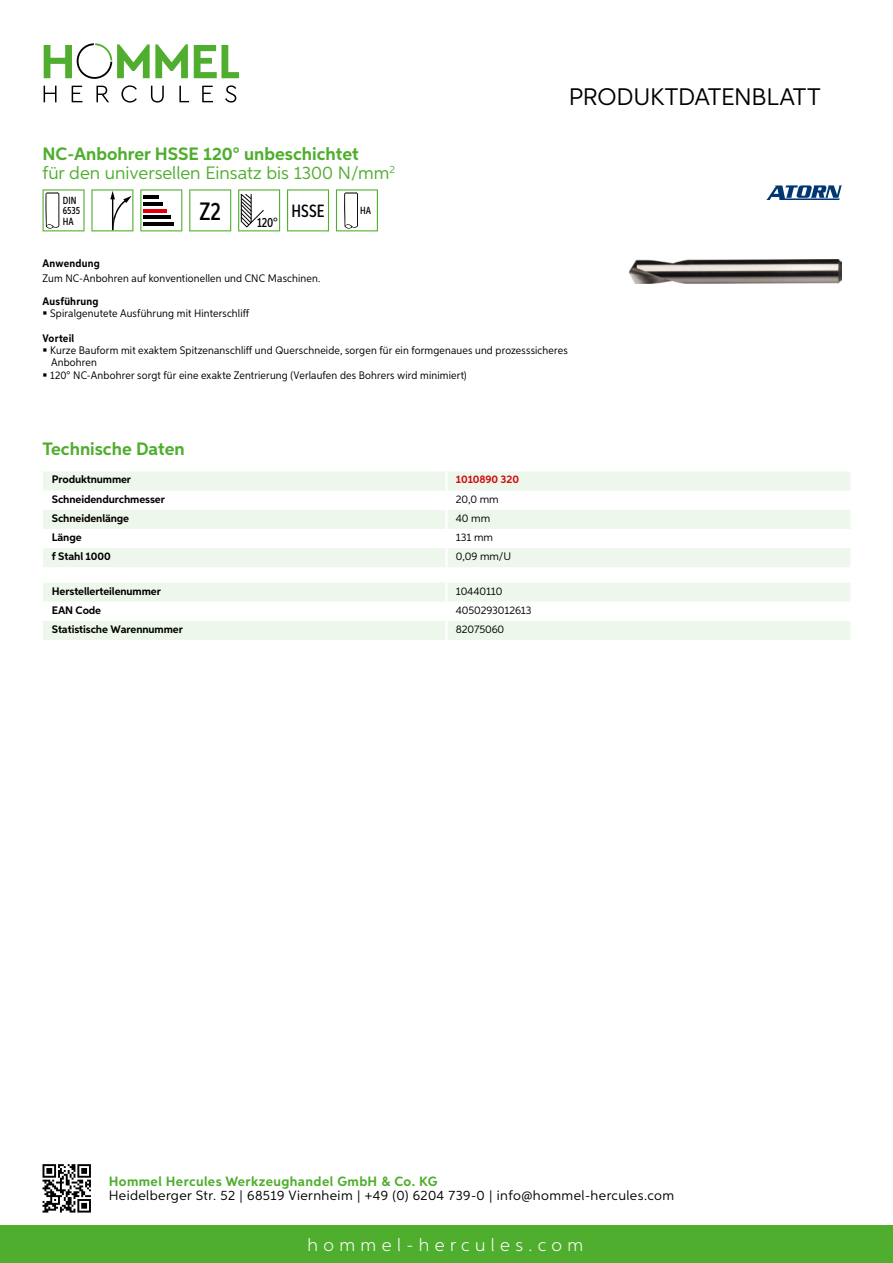
<style>
.page{position:relative;width:893px;height:1263px;background:#fff}
.page>*{position:absolute;margin:0;border:0;box-sizing:border-box;transform-origin:0 0}
.t1{font:500 25.2px "Aspira XX Nar";color:#000}
.t2{font:24px "Aspira";letter-spacing:-.01em;color:#000}
.t3{font:18px/19.8px "Aspira";color:#50ae2f}
.t4{font:300 18px "Aspira";letter-spacing:.3em;color:#fff}
.t5{font:700 18px "Aspira";color:#50ae2f}
.t6{font:500 17.85px "Aspira XX Nar";color:#000}
.t7{font:13.5px "Aspira";letter-spacing:.03em;color:#000}
.t8{font:700 13.5px "Aspira";letter-spacing:.03em;color:#50ae2f}
.t9{font:500 13.35px "Aspira XX Nar";color:#000}
.t10{font:10.95px/12.5px "Aspira Nar";letter-spacing:.015em;color:#000}
.t11{font:700 10.95px "Aspira";letter-spacing:-.01em;color:#000}
.t12{font:10.95px "Aspira";letter-spacing:-.01em;color:#000}
.t13{font:700 10.95px "Aspira Nar";letter-spacing:.02em;color:#000}
.t14{font:700 10.95px "Aspira";letter-spacing:-.01em;color:#cd1013}
.t15{font:500 10.35px/10.4px "Aspira XX Nar";color:#000}
.s1{font-weight:700}
</style>
<div class="page">
<div style="left:0;top:1226px;width:893px;height:37px;background:#50ae2f"></div>
<svg style="left:43px;top:1164px;width:48px;height:48px"></svg>
<svg style="left:194px;top:45px;width:45px;height:33px"></svg>
<svg style="left:44px;top:43px;width:144px;height:36px"></svg>
<svg style="left:44px;top:86px;width:13px;height:16px"></svg>
<svg style="left:72px;top:86px;width:10px;height:16px"></svg>
<svg style="left:96px;top:86px;width:13px;height:16px"></svg>
<svg style="left:121px;top:85px;width:16px;height:18px"></svg>
<svg style="left:151px;top:86px;width:13px;height:17px"></svg>
<svg style="left:179px;top:86px;width:10px;height:16px"></svg>
<svg style="left:202px;top:86px;width:11px;height:16px"></svg>
<svg style="left:225px;top:85px;width:11px;height:18px"></svg>
<div style="left:43px;top:472px;width:807px;height:95px;background:#eef7eb"></div>
<svg style="left:43px;top:491px;width:807px;height:57px"></svg>
<hr style="left:445px;top:471px;width:3px;height:20px;background:#fff">
<hr style="left:445px;top:491px;width:3px;height:19px;background:#fff">
<hr style="left:445px;top:510px;width:3px;height:19px;background:#fff">
<hr style="left:445px;top:529px;width:3px;height:19px;background:#fff">
<hr style="left:445px;top:548px;width:3px;height:19px;background:#fff">
<svg style="left:43px;top:583px;width:807px;height:57px"></svg>
<hr style="left:445px;top:621px;width:3px;height:19px;background:#fff">
<svg style="left:43px;top:189px;width:42px;height:42px"></svg>
<svg style="left:91px;top:189px;width:42px;height:42px"></svg>
<svg style="left:140px;top:189px;width:42px;height:42px"></svg>
<hr style="left:144px;top:196px;width:15px;height:3px;background:#000">
<hr style="left:144px;top:202px;width:19px;height:4px;background:#000">
<hr style="left:144px;top:209px;width:23px;height:3px;background:#e3000b">
<hr style="left:144px;top:216px;width:27px;height:3px;background:#000">
<hr style="left:144px;top:222px;width:30px;height:4px;background:#000">
<svg style="left:189px;top:189px;width:42px;height:42px"></svg>
<svg style="left:238px;top:189px;width:42px;height:42px"></svg>
<svg style="left:287px;top:189px;width:42px;height:42px"></svg>
<svg style="left:336px;top:189px;width:42px;height:42px"></svg>
<img style="left:629px;top:259px;width:213px;height:25px">
<svg style="left:766px;top:185px;width:76px;height:15px"></svg>
<h3 class="t3" style="left:43px;top:143px;width:354px"><span class="s1">NC-Anbohrer HSSE 120° unbeschichtet<br></span>für den universellen Einsatz bis 1300 N/mm<sup>2</sup></h3>
<p class="t15" style="left:63px;top:195px;width:19px">DIN<br>6535<br>HA</p>
<h1 class="t1" style="left:200px;top:196px;width:23px">Z2</h1>
<p class="t9" style="left:257px;top:215px;width:22px">120°</p>
<h3 class="t6" style="left:292px;top:200px;width:34px">HSSE</h3>
<p class="t15" style="left:360px;top:205px;width:12px">HA</p>
<h2 class="t2" style="left:569px;top:82px;width:253px">Produktdatenblatt</h2>
<p class="t13" style="left:43px;top:257px;width:59px">Anwendung</p>
<p class="t10" style="left:43px;top:272px;width:279px">Zum NC-Anbohren auf konventionellen und CNC Maschinen.</p>
<p class="t13" style="left:43px;top:294px;width:58px">Ausführung</p>
<p class="t10" style="left:50px;top:307px;width:201px">Spiralgenutete Ausführung mit Hinterschliff</p>
<p class="t13" style="left:43px;top:331px;width:33px">Vorteil</p>
<p class="t10" style="left:50px;top:344px;width:519px">Kurze Bauform mit exaktem Spitzenanschliff und Querschneide, sorgen für ein formgenaues und prozesssicheres<br>Anbohren<br>120° NC-Anbohrer sorgt für eine exakte Zentrierung (Verlaufen des Bohrers wird minimiert)</p>
<h3 class="t5" style="left:43px;top:437px;width:144px">Technische Daten</h3>
<p class="t11" style="left:52px;top:473px;width:81px">Produktnummer</p>
<p class="t14" style="left:456px;top:473px;width:65px">1010890 320</p>
<p class="t11" style="left:52px;top:492px;width:115px">Schneidendurchmesser</p>
<p class="t12" style="left:456px;top:492px;width:44px">20,0 mm</p>
<p class="t11" style="left:52px;top:511px;width:79px">Schneidenlänge</p>
<p class="t12" style="left:456px;top:511px;width:36px">40 mm</p>
<p class="t11" style="left:52px;top:530px;width:31px">Länge</p>
<p class="t12" style="left:456px;top:530px;width:39px">131 mm</p>
<p class="t11" style="left:52px;top:549px;width:60px">f Stahl 1000</p>
<p class="t12" style="left:456px;top:549px;width:55px">0,09 mm/U</p>
<p class="t11" style="left:52px;top:584px;width:111px">Herstellerteilenummer</p>
<p class="t12" style="left:456px;top:584px;width:48px">10440110</p>
<p class="t11" style="left:52px;top:603px;width:51px">EAN Code</p>
<p class="t12" style="left:456px;top:603px;width:77px">4050293012613</p>
<p class="t11" style="left:52px;top:622px;width:132px">Statistische Warennummer</p>
<p class="t12" style="left:456px;top:622px;width:50px">82075060</p>
<p class="t8" style="left:109px;top:1172px;width:330px">Hommel Hercules Werkzeughandel GmbH &amp; Co. KG</p>
<p class="t7" style="left:109px;top:1187px;width:567px">Heidelberger Str. 52 | 68519 Viernheim | +49 (0) 6204 739-0 | info@hommel-hercules.com</p>
<h3 class="t4" style="left:307px;top:1234px;width:277px">hommel-hercules.com</h3>
</div>
